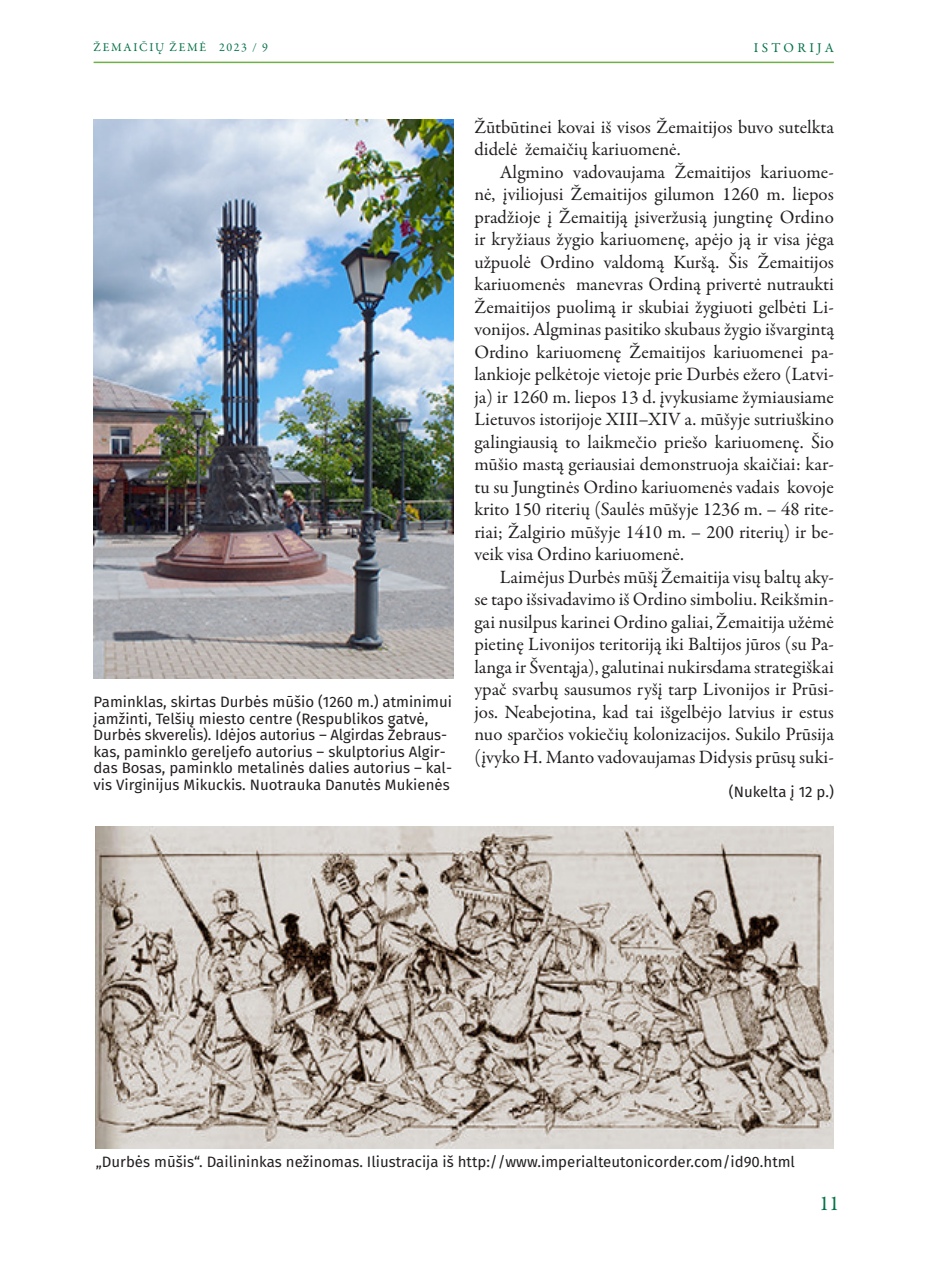
<style>
.page{position:relative;width:936px;height:1276px;background:#fff}
.page>*{position:absolute;margin:0;border:0;box-sizing:border-box;transform-origin:0 0}
.t1{font:21px "Garamond Premr Pro";color:#017045}
.tekstas{font:18.9px/22.5px "Garamond Premr Pro";color:#231f20;text-align:justify}
.parašas{font:15px/16.5px "Fira Sans";color:#231f20}
.nukelta{font:15px "Fira Sans";color:#231f20}
.t2{font:13.5px "Garamond Premr Pro";letter-spacing:.25em;color:#017045}
.t3{font:12px "Garamond Premr Pro";letter-spacing:.14em;color:#017045}
</style>
<div class="page">
<hr style="left:94px;top:62px;width:739px;height:1px;background:#6fb048">
<img style="left:96px;top:826px;width:737px;height:322px">
<img style="left:94px;top:119px;width:360px;height:560px">
<p class="t3" style="left:94px;top:40px;width:176px">ŽEMAIČIŲ ŽEMĖ 2023 / 9</p>
<p class="t2" style="left:753px;top:39px;width:82px">ISTORIJA</p>
<p class="parašas" style="left:94px;top:695px;width:360px">Paminklas, skirtas Durbės mūšio (1260 m.) atminimui įamžinti, Telšių miesto centre (Respublikos gatvė,</p>
<p class="parašas" style="left:94px;top:728px;width:355px">Durbės skverelis). Idėjos autorius – Algirdas Žebraus-</p>
<p class="parašas" style="left:94px;top:744px;width:360px">kas, paminklo gereljefo autorius – skulptorius Algir&shy;das Bosas, paminklo metalinės dalies autorius – kal-</p>
<p class="parašas" style="left:94px;top:777px;width:357px">vis Virginijus Mikuckis. Nuotrauka Danutės Mukienės</p>
<p class="tekstas" style="left:474px;top:116px;width:361px">Žūtbūtinei kovai iš visos Žemaitijos buvo sutelkta didelė žemaičių kariuomenė.</p>
<p class="tekstas" style="left:474px;top:161px;width:361px;text-indent:26px">Algmino vadovaujama Žemaitijos kariuome&shy;nė, įviliojusi Žemaitijos gilumon 1260 m. liepos pradžioje į Žemaitiją įsiveržusią jungtinę Ordino ir kryžiaus žygio kariuomenę, apėjo ją ir visa jėga užpuolė Ordino valdomą Kuršą. Šis Žemaitijos kariuomenės manevras Ordiną privertė nutraukti Žemaitijos puolimą ir skubiai žygiuoti gelbėti Li&shy;vonijos. Algminas pasitiko skubaus žygio išvargintą Ordino kariuomenę Žemaitijos kariuomenei pa&shy;lankioje pelkėtoje vietoje prie Durbės ežero (Latvi&shy;ja) ir 1260 m. liepos 13 d. įvykusiame žymiausiame Lietuvos istorijoje XIII–XIV a. mūšyje sutriuškino galingiausią to laikmečio priešo kariuomenę. Šio mūšio mastą geriausiai demonstruoja skaičiai: kar&shy;tu su Jungtinės Ordino kariuomenės vadais kovoje krito 150 riterių (Saulės mūšyje 1236 m. – 48 rite&shy;riai; Žalgirio mūšyje 1410 m. – 200 riterių) ir be&shy;veik visa Ordino kariuomenė.</p>
<p class="tekstas" style="left:474px;top:566px;width:361px;text-indent:26px">Laimėjus Durbės mūšį Žemaitija visų baltų aky&shy;se tapo išsivadavimo iš Ordino simboliu. Reikšmin&shy;gai nusilpus karinei Ordino galiai, Žemaitija užėmė pietinę Livonijos teritoriją iki Baltijos jūros (su Pa&shy;langa ir Šventąja), galutinai nukirsdama strategiškai ypač svarbų sausumos ryšį tarp Livonijos ir Prūsi&shy;jos. Neabejotina, kad tai išgelbėjo latvius ir estus nuo sparčios vokiečių kolonizacijos. Sukilo Prūsija (įvyko H. Manto vadovaujamas Didysis prūsų suki-</p>
<p class="nukelta" style="left:729px;top:781px;width:106px">(Nukelta į 12 p.)</p>
<p class="parašas" style="left:96px;top:1154px;width:700px">„Durbės mūšis“. Dailininkas nežinomas. Iliustracija iš http://www.imperialteutonicorder.com/id90.html</p>
<p class="t1" style="left:819px;top:1191px;width:22px">11</p>
</div>
